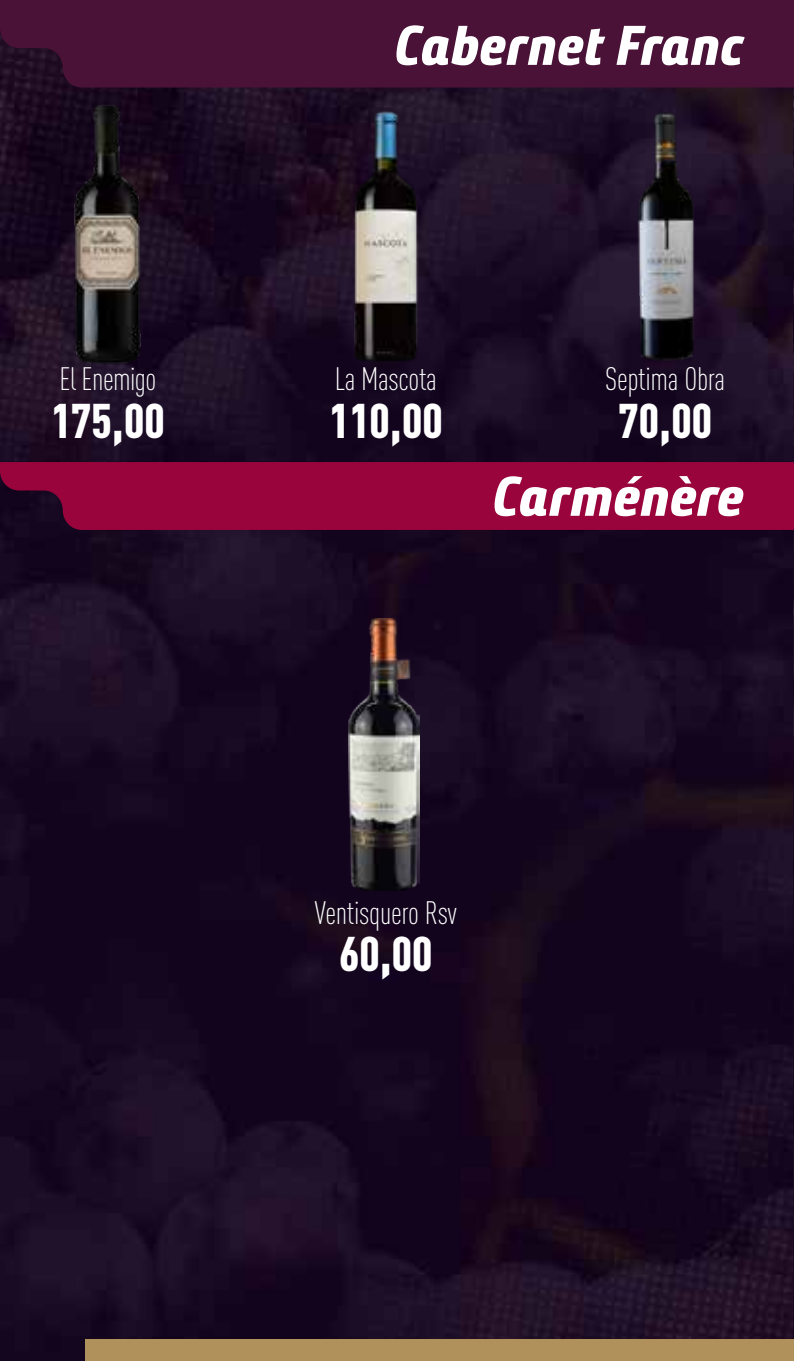
<style>
.page{position:relative;width:794px;height:1361px;background:#fff}
.page>*{position:absolute;margin:0;border:0;box-sizing:border-box;transform-origin:0 0}
.t1{font:italic 56px "Bunday Clean Extra Bold Up";color:#fff}
.t2{font:900 48px "DIN Cond";color:#fff}
.t3{font:300 32px "DIN Cond";letter-spacing:-.01em;color:#fff}
</style>
<div class="page">
<img style="left:0;top:87px;width:794px;height:1273px">
<div style="left:85px;top:1339px;width:709px;height:22px;background:#b0905b"></div>
<img style="left:350px;top:109px;width:72px;height:253px">
<img style="left:632px;top:109px;width:66px;height:253px">
<img style="left:68px;top:95px;width:80px;height:270px">
<img style="left:349px;top:618px;width:71px;height:272px">
<div style="left:0;top:0;width:794px;height:87px;background:#491236"></div>
<div style="left:0;top:462px;width:794px;height:68px;background:#9a043c"></div>
<p class="t3" style="left:59px;top:360px;width:98px">El Enemigo</p>
<h1 class="t1" style="left:394px;top:8px;width:351px">Cabernet Franc</h1>
<p class="t3" style="left:335px;top:360px;width:104px">La Mascota</p>
<p class="t3" style="left:605px;top:360px;width:122px">Septima Obra</p>
<h2 class="t2" style="left:51px;top:390px;width:115px">175,00</h2>
<h2 class="t2" style="left:329px;top:390px;width:115px">110,00</h2>
<h2 class="t2" style="left:618px;top:390px;width:95px">70,00</h2>
<h1 class="t1" style="left:492px;top:459px;width:253px">Carménère</h1>
<p class="t3" style="left:315px;top:894px;width:143px">Ventisquero Rsv</p>
<h2 class="t2" style="left:339px;top:924px;width:95px">60,00</h2>
</div>
